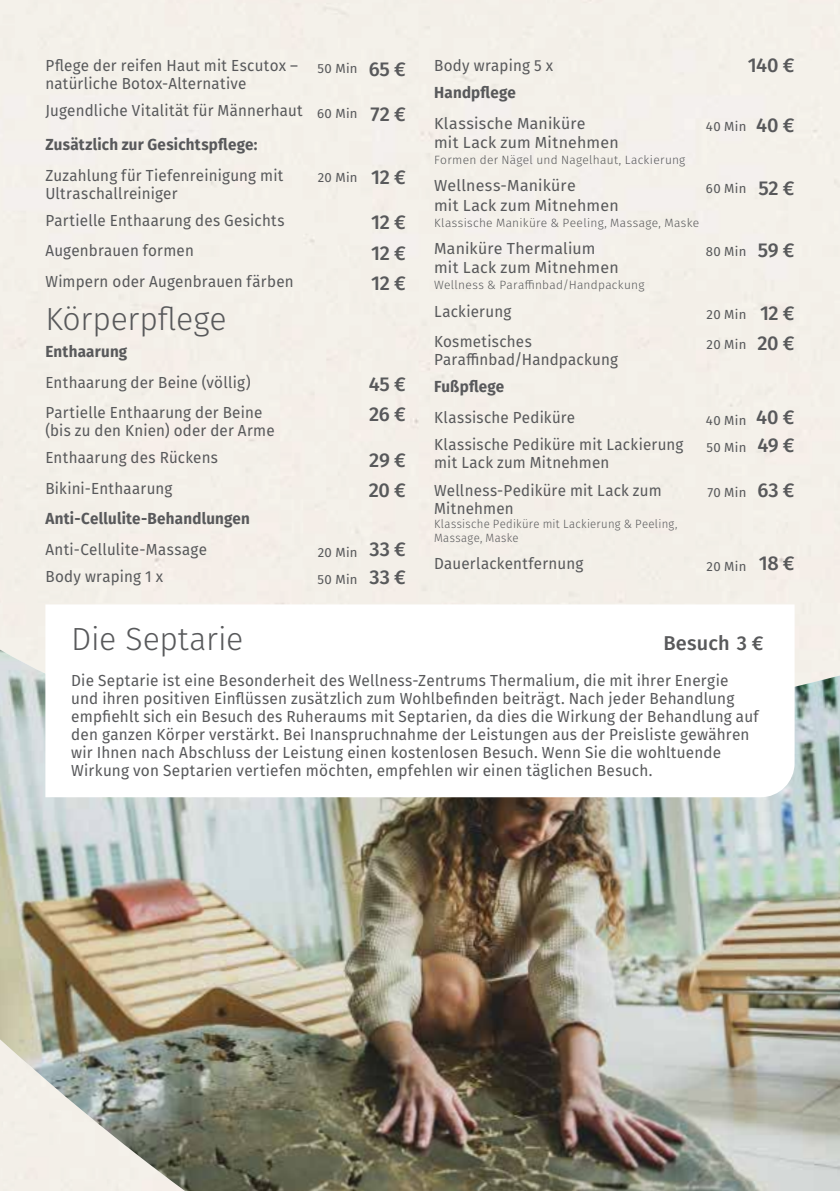
<style>
.page{position:relative;width:840px;height:1191px;background:#fff}
.page>*{position:absolute;margin:0;border:0;box-sizing:border-box;transform-origin:0 0}
.t1{font:300 32px "Fira Sans";letter-spacing:-.005em;color:#58595b}
.t2{font:500 20px "Fira Sans";letter-spacing:-.015em;color:#58595b}
.t3{font:16px/18px "Fira Sans";letter-spacing:.015em;color:#58595b;scale:.95 1}
.t4{font:16px/18px "Fira Sans";letter-spacing:.015em;color:#58595b;scale:.96 1}
.t5{font:16px/19.2px "Fira Sans";letter-spacing:.015em;color:#58595b}
.t6{font:700 16px "Fira Sans";letter-spacing:.015em;color:#58595b;scale:.95 1}
.t7{font:13.2px "Fira Sans";letter-spacing:.025em;color:#58595b}
.t8{font:300 12px "Fira Sans";letter-spacing:.025em;color:#58595b}
.t9{font:300 12px/14px "Fira Sans";letter-spacing:.025em;color:#58595b;scale:.95 1}
.s1{font-weight:500;font-size:20px}
.s2{font-weight:700}
</style>
<div class="page">
<div style="left:0;top:117px;width:839px;height:532px;background:#f4efe9"></div>
<img style="left:0;top:649px;width:839px;height:542px">
<svg style="left:45px;top:604px;width:749px;height:193px"></svg>
<p class="t3" style="left:45px;top:56px;width:267px">Pflege der reifen Haut mit Escutox – natürliche Botox-Alternative</p>
<p class="t7" style="left:317px;top:58px;width:90px">50 Min <span class="s1">65 €</span></p>
<p class="t3" style="left:45px;top:93px;width:380px;line-height:33.8px">Jugendliche Vitalität für Männerhaut <sub>60</sub> <sub>Min</sub> <span class="s1">72 €<br></span><span class="s2">Zusätzlich zur Gesichtspflege:</span></p>
<p class="t3" style="left:45px;top:166px;width:252px">Zuzahlung für Tiefenreinigung mit<br>Ultraschallreiniger</p>
<p class="t7" style="left:318px;top:168px;width:89px">20 Min <span class="s1">12 €</span></p>
<p class="t3" style="left:45px;top:211px;width:253px">Partielle Enthaarung des Gesichts</p>
<p class="t2" style="left:371px;top:206px;width:36px">12 €</p>
<p class="t3" style="left:45px;top:241px;width:158px">Augenbrauen formen</p>
<p class="t2" style="left:371px;top:236px;width:36px">12 €</p>
<p class="t3" style="left:45px;top:272px;width:263px">Wimpern oder Augenbrauen färben</p>
<p class="t2" style="left:371px;top:267px;width:36px">12 €</p>
<h1 class="t1" style="left:45px;top:296px;width:183px">Körperpflege</h1>
<p class="t6" style="left:45px;top:338px;width:88px">Enthaarung</p>
<p class="t3" style="left:45px;top:373px;width:217px">Enthaarung der Beine (völlig)</p>
<p class="t2" style="left:368px;top:368px;width:38px">45 €</p>
<p class="t3" style="left:45px;top:403px;width:243px">Partielle Enthaarung der Beine (bis zu den Knien) oder der Arme</p>
<p class="t2" style="left:369px;top:398px;width:38px">26 €</p>
<p class="t3" style="left:45px;top:448px;width:183px">Enthaarung des Rückens</p>
<p class="t2" style="left:369px;top:443px;width:38px">29 €</p>
<p class="t3" style="left:45px;top:479px;width:135px">Bikini-Enthaarung</p>
<p class="t2" style="left:368px;top:474px;width:39px">20 €</p>
<p class="t6" style="left:45px;top:505px;width:217px">Anti-Cellulite-Behandlungen</p>
<p class="t3" style="left:45px;top:540px;width:171px">Anti-Cellulite-Massage</p>
<p class="t7" style="left:318px;top:542px;width:89px">20 Min <span class="s1">33 €</span></p>
<p class="t3" style="left:45px;top:567px;width:125px">Body wraping 1 x</p>
<p class="t7" style="left:317px;top:569px;width:90px">50 Min <span class="s1">33 €</span></p>
<p class="t3" style="left:434px;top:56px;width:127px">Body wraping 5 x</p>
<p class="t2" style="left:747px;top:49px;width:48px">140 €</p>
<p class="t6" style="left:434px;top:79px;width:87px">Handpflege</p>
<p class="t5" style="left:434px;top:113px;width:186px">Klassische Maniküre<br>mit Lack zum Mitnehmen</p>
<p class="t8" style="left:434px;top:151px;width:252px">Formen der Nägel und Nagelhaut, Lackierung</p>
<p class="t7" style="left:705px;top:116px;width:90px">40 Min <span class="s1">40 €</span></p>
<p class="t5" style="left:434px;top:176px;width:186px">Wellness-Maniküre<br>mit Lack zum Mitnehmen</p>
<p class="t8" style="left:434px;top:214px;width:266px">Klassische Maniküre &amp; Peeling, Massage, Maske</p>
<p class="t7" style="left:705px;top:179px;width:90px">60 Min <span class="s1">52 €</span></p>
<p class="t5" style="left:434px;top:238px;width:186px">Maniküre Thermalium mit Lack zum Mitnehmen</p>
<p class="t8" style="left:434px;top:277px;width:212px">Wellness &amp; Paraffinbad/Handpackung</p>
<p class="t7" style="left:705px;top:241px;width:90px">80 Min <span class="s1">59 €</span></p>
<p class="t3" style="left:434px;top:302px;width:83px">Lackierung</p>
<p class="t7" style="left:706px;top:304px;width:89px">20 Min <span class="s1">12 €</span></p>
<p class="t3" style="left:434px;top:332px;width:195px">Kosmetisches<br>Paraffinbad/Handpackung</p>
<p class="t7" style="left:706px;top:334px;width:89px">20 Min <span class="s1">20 €</span></p>
<p class="t6" style="left:434px;top:373px;width:75px">Fußpflege</p>
<p class="t3" style="left:434px;top:408px;width:150px">Klassische Pediküre</p>
<p class="t7" style="left:705px;top:410px;width:90px">40 Min <span class="s1">40 €</span></p>
<p class="t3" style="left:434px;top:435px;width:264px">Klassische Pediküre mit Lackierung mit Lack zum Mitnehmen</p>
<p class="t7" style="left:706px;top:437px;width:90px">50 Min <span class="s1">49 €</span></p>
<p class="t3" style="left:434px;top:480px;width:241px">Wellness-Pediküre mit Lack zum<br>Mitnehmen</p>
<p class="t9" style="left:434px;top:516px;width:257px">Klassische Pediküre mit Lackierung &amp; Peeling,<br>Massage, Maske</p>
<p class="t7" style="left:707px;top:483px;width:89px">70 Min <span class="s1">63 €</span></p>
<p class="t3" style="left:434px;top:554px;width:158px">Dauerlackentfernung</p>
<p class="t7" style="left:706px;top:556px;width:89px">20 Min <span class="s1">18 €</span></p>
<h1 class="t1" style="left:71px;top:616px;width:173px">Die Septarie</h1>
<p class="t2" style="left:663px;top:627px;width:102px">Besuch 3 €</p>
<p class="t4" style="left:71px;top:671px;width:717px">Die Septarie ist eine Besonderheit des Wellness-Zentrums Thermalium, die mit ihrer Energie und ihren positiven Einflüssen zusätzlich zum Wohlbefinden beiträgt. Nach jeder Behandlung empfiehlt sich ein Besuch des Ruheraums mit Septarien, da dies die Wirkung der Behandlung auf den ganzen Körper verstärkt. Bei Inanspruchnahme der Leistungen aus der Preisliste gewähren wir Ihnen nach Abschluss der Leistung einen kostenlosen Besuch. Wenn Sie die wohltuende Wirkung von Septarien vertiefen möchten, empfehlen wir einen täglichen Besuch.</p>
</div>
